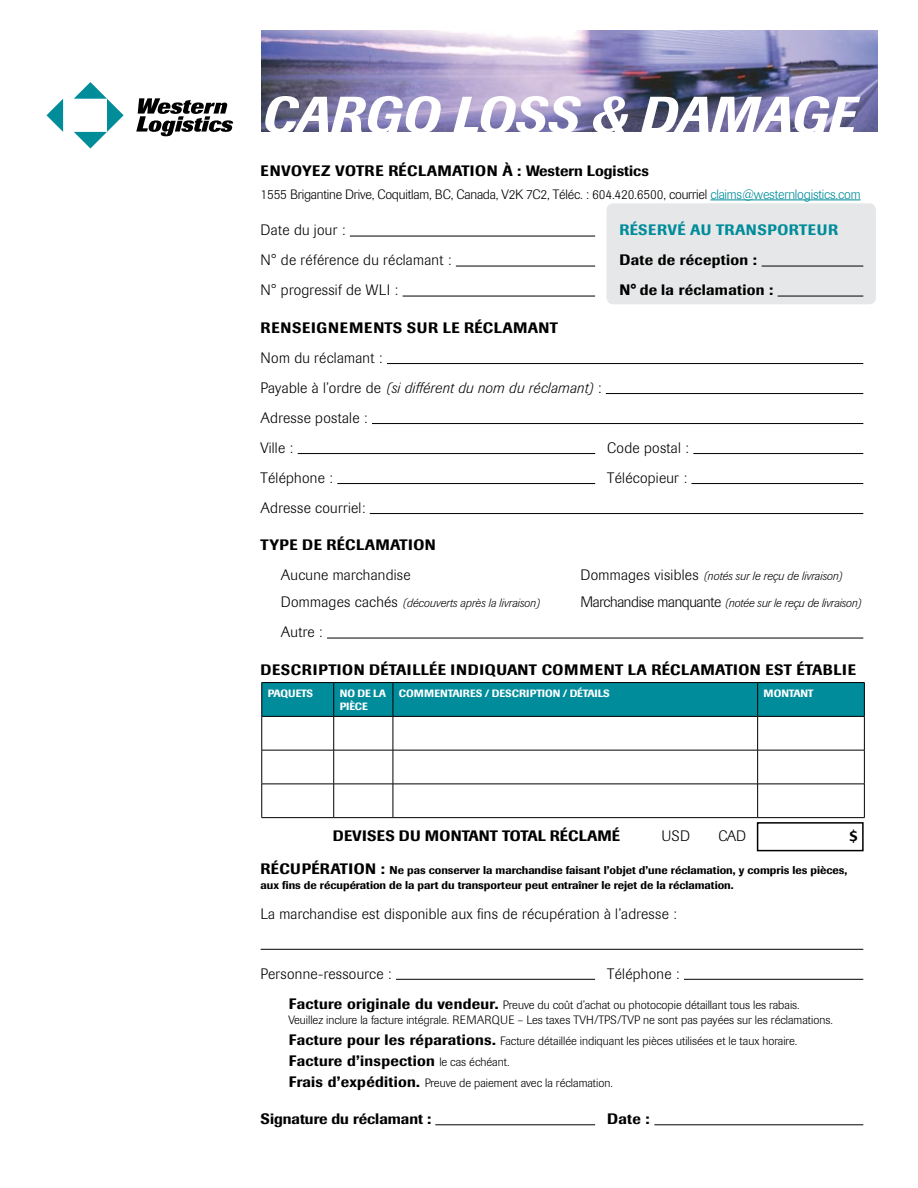
<style>
.page{position:relative;width:918px;height:1188px;background:#fff}
.page>*{position:absolute;margin:0;border:0;box-sizing:border-box;transform-origin:0 0}
.t1{font:italic 500 51px "Imago";letter-spacing:-.01em;color:#fff}
.t2{font:300 15px/30px "Imago";letter-spacing:.02em;color:#000}
.t3{font:500 15px "Imago";letter-spacing:.02em;color:#000}
.t4{font:500 15px "Imago";letter-spacing:.04em;color:#000}
.t5{font:500 15px "Imago";color:#000}
.t6{font:500 15px "Imago";letter-spacing:.03em;color:#008c9a}
.t7{font:300 13.5px "Imago";letter-spacing:-.015em;color:#000}
.t8{font:300 12px/15px "Imago";color:#000}
.t9{font:italic 300 12px "Imago";color:#000}
.t10{font:500 11.25px/15px "Imago";color:#000}
.t11{font:500 10.5px/13.5px "Imago";color:#fff}
.t12{font:500 10.5px "Imago";letter-spacing:-.02em;color:#fff}
.s1{color:#008c9a}
.s2{font-style:italic}
.s3{font-style:normal;font-size:15px}
.s4{font-size:15px}
.s5{font-weight:500;font-size:15px}
.s6{font-weight:300;font-size:12px}
</style>
<div class="page">
<div style="left:607px;top:203px;width:269px;height:101px;background:#e6e7e8;border-radius:7px"></div>
<hr style="left:710px;top:200px;width:151px;height:1px;background:#008c9a">
<hr style="left:350px;top:236px;width:245px;height:1px;background:#000">
<hr style="left:456px;top:266px;width:139px;height:1px;background:#000">
<hr style="left:762px;top:266px;width:101px;height:1px;background:#000">
<hr style="left:403px;top:296px;width:192px;height:1px;background:#000">
<hr style="left:778px;top:296px;width:85px;height:1px;background:#000">
<hr style="left:387px;top:363px;width:476px;height:1px;background:#000">
<hr style="left:606px;top:393px;width:257px;height:1px;background:#000">
<hr style="left:372px;top:423px;width:491px;height:1px;background:#000">
<hr style="left:298px;top:453px;width:297px;height:1px;background:#000">
<hr style="left:693px;top:453px;width:170px;height:1px;background:#000">
<hr style="left:337px;top:483px;width:258px;height:1px;background:#000">
<hr style="left:691px;top:483px;width:172px;height:1px;background:#000">
<hr style="left:370px;top:513px;width:493px;height:1px;background:#000">
<hr style="left:327px;top:638px;width:536px;height:1px;background:#000">
<hr style="left:261px;top:949px;width:602px;height:1px;background:#000">
<hr style="left:396px;top:979px;width:199px;height:1px;background:#000">
<hr style="left:684px;top:979px;width:179px;height:1px;background:#000">
<hr style="left:435px;top:1124px;width:160px;height:1px;background:#000">
<hr style="left:654px;top:1124px;width:209px;height:1px;background:#000">
<svg style="left:74px;top:82px;width:50px;height:67px"></svg>
<svg style="left:46px;top:99px;width:17px;height:33px"></svg>
<svg style="left:136px;top:98px;width:97px;height:38px"></svg>
<img style="left:261px;top:31px;width:617px;height:101px">
<div style="left:262px;top:683px;width:602px;height:33px;background:#008c9a"></div>
<hr style="left:262px;top:682px;width:72px;height:1px;background:#000">
<hr style="left:261px;top:683px;width:1px;height:33px;background:#000">
<hr style="left:334px;top:682px;width:59px;height:1px;background:#000">
<hr style="left:333px;top:683px;width:1px;height:33px;background:#000">
<hr style="left:393px;top:682px;width:365px;height:1px;background:#000">
<hr style="left:393px;top:683px;width:1px;height:33px;background:#000">
<hr style="left:758px;top:682px;width:107px;height:1px;background:#000">
<hr style="left:757px;top:683px;width:1px;height:33px;background:#000">
<hr style="left:864px;top:683px;width:1px;height:33px;background:#000">
<hr style="left:262px;top:716px;width:72px;height:1px;background:#000">
<hr style="left:261px;top:717px;width:1px;height:33px;background:#000">
<hr style="left:334px;top:716px;width:59px;height:1px;background:#000">
<hr style="left:333px;top:717px;width:1px;height:33px;background:#000">
<hr style="left:393px;top:716px;width:365px;height:1px;background:#000">
<hr style="left:393px;top:717px;width:1px;height:33px;background:#000">
<hr style="left:758px;top:716px;width:107px;height:1px;background:#000">
<hr style="left:757px;top:717px;width:1px;height:33px;background:#000">
<hr style="left:864px;top:717px;width:1px;height:33px;background:#000">
<hr style="left:262px;top:750px;width:72px;height:1px;background:#000">
<hr style="left:261px;top:750px;width:1px;height:34px;background:#000">
<hr style="left:334px;top:750px;width:59px;height:1px;background:#000">
<hr style="left:333px;top:750px;width:1px;height:34px;background:#000">
<hr style="left:393px;top:750px;width:365px;height:1px;background:#000">
<hr style="left:393px;top:750px;width:1px;height:34px;background:#000">
<hr style="left:758px;top:750px;width:107px;height:1px;background:#000">
<hr style="left:757px;top:750px;width:1px;height:34px;background:#000">
<hr style="left:864px;top:750px;width:1px;height:34px;background:#000">
<hr style="left:262px;top:784px;width:72px;height:1px;background:#000">
<hr style="left:261px;top:784px;width:1px;height:33px;background:#000">
<hr style="left:334px;top:784px;width:59px;height:1px;background:#000">
<hr style="left:333px;top:784px;width:1px;height:33px;background:#000">
<hr style="left:393px;top:784px;width:365px;height:1px;background:#000">
<hr style="left:393px;top:784px;width:1px;height:33px;background:#000">
<hr style="left:758px;top:784px;width:107px;height:1px;background:#000">
<hr style="left:757px;top:784px;width:1px;height:33px;background:#000">
<hr style="left:864px;top:784px;width:1px;height:33px;background:#000">
<hr style="left:262px;top:817px;width:72px;height:1px;background:#000">
<hr style="left:334px;top:817px;width:59px;height:1px;background:#000">
<hr style="left:393px;top:817px;width:365px;height:1px;background:#000">
<hr style="left:758px;top:817px;width:107px;height:1px;background:#000">
<div style="left:757px;top:822px;width:107px;height:29px;border:2px solid #000"></div>
<h1 class="t1" style="left:261px;top:84px;width:595px">CARGO LOSS &amp; DAMAGE</h1>
<p class="t3" style="left:261px;top:162px;width:390px">ENVOYEZ VOTRE RÉCLAMATION À : Western Logistics</p>
<p class="t7" style="left:261px;top:186px;width:601px">1555 Brigantine Drive, Coquitlam, BC, Canada, V2K 7C2, Téléc. : 604.420.6500, courriel <span class="s1">claims@westernlogistics.com</span></p>
<p class="t2" style="left:261px;top:215px;width:86px">Date du jour :</p>
<p class="t6" style="left:619px;top:221px;width:220px">RÉSERVÉ AU TRANSPORTEUR</p>
<p class="t2" style="left:261px;top:245px;width:192px">N° de référence du réclamant :</p>
<p class="t3" style="left:619px;top:251px;width:139px">Date de réception :</p>
<p class="t2" style="left:261px;top:275px;width:139px">N° progressif de WLI :</p>
<p class="t3" style="left:619px;top:281px;width:155px">N° de la réclamation :</p>
<p class="t4" style="left:261px;top:318px;width:299px">RENSEIGNEMENTS SUR LE RÉCLAMANT</p>
<p class="t2" style="left:261px;top:343px;width:342px">Nom du réclamant :<br>Payable à l’ordre de <span class="s2">(si différent du nom du réclamant)</span> :<br>Adresse postale :<br>Ville :</p>
<p class="t2" style="left:607px;top:433px;width:83px">Code postal :</p>
<p class="t2" style="left:261px;top:463px;width:74px">Téléphone :</p>
<p class="t2" style="left:607px;top:463px;width:81px">Télécopieur :</p>
<p class="t2" style="left:261px;top:493px;width:106px">Adresse courriel:</p>
<p class="t3" style="left:261px;top:536px;width:177px">TYPE DE RÉCLAMATION</p>
<p class="t2" style="left:281px;top:560px;width:131px">Aucune marchandise</p>
<p class="t9" style="left:580px;top:569px;width:264px"><span class="s3">Dommages visibles</span> (notés sur le reçu de livraison)</p>
<p class="t9" style="left:281px;top:596px;width:261px"><span class="s3">Dommages cachés</span> (découverts après la livraison)</p>
<p class="t9" style="left:580px;top:596px;width:282px"><span class="s3">Marchandise manquante</span> (notée sur le reçu de livraison)</p>
<p class="t2" style="left:281px;top:617px;width:43px">Autre :</p>
<p class="t4" style="left:261px;top:660px;width:597px">DESCRIPTION DÉTAILLÉE INDIQUANT COMMENT LA RÉCLAMATION EST ÉTABLIE</p>
<p class="t12" style="left:268px;top:687px;width:47px">PAQUETS</p>
<p class="t11" style="left:340px;top:686px;width:48px">NO DE LA<br>PIÈCE</p>
<p class="t11" style="left:399px;top:686px;width:212px">COMMENTAIRES / DESCRIPTION / DÉTAILS</p>
<p class="t12" style="left:764px;top:687px;width:51px">MONTANT</p>
<p class="t5" style="left:333px;top:826px;width:289px">DEVISES DU MONTANT TOTAL RÉCLAMÉ</p>
<p class="t2" style="left:662px;top:821px;width:30px">USD</p>
<p class="t2" style="left:718px;top:821px;width:29px">CAD</p>
<p class="t3" style="left:850px;top:826px;width:10px">$</p>
<p class="t10" style="left:261px;top:862px;width:588px"><span class="s4">RÉCUPÉRATION :</span> Ne pas conserver la marchandise faisant l’objet d’une réclamation, y compris les pièces, aux fins de récupération de la part du transporteur peut entraîner le rejet de la réclamation.</p>
<p class="t2" style="left:261px;top:899px;width:418px">La marchandise est disponible aux fins de récupération à l’adresse :</p>
<p class="t2" style="left:261px;top:959px;width:133px">Personne-ressource :</p>
<p class="t2" style="left:607px;top:959px;width:74px">Téléphone :</p>
<p class="t8" style="left:288px;top:997px;width:546px"><span class="s5">Facture originale du vendeur.</span> Preuve du coût d’achat ou photocopie détaillant tous les rabais.<br>Veuillez inclure la facture intégrale. REMARQUE – Les taxes TVH/TPS/TVP ne sont pas payées sur les réclamations.</p>
<p class="t8" style="left:289px;top:1033px;width:510px"><span class="s5">Facture pour les réparations.</span> Facture détaillée indiquant les pièces utilisées et le taux horaire.</p>
<p class="t3" style="left:289px;top:1051px;width:222px">Facture d’inspection <span class="s6">le cas échéant.</span></p>
<p class="t8" style="left:289px;top:1075px;width:325px"><span class="s5">Frais d’expédition.</span> Preuve de paiement avec la réclamation.</p>
<p class="t5" style="left:261px;top:1110px;width:172px">Signature du réclamant :</p>
<p class="t3" style="left:607px;top:1110px;width:44px">Date :</p>
</div>
